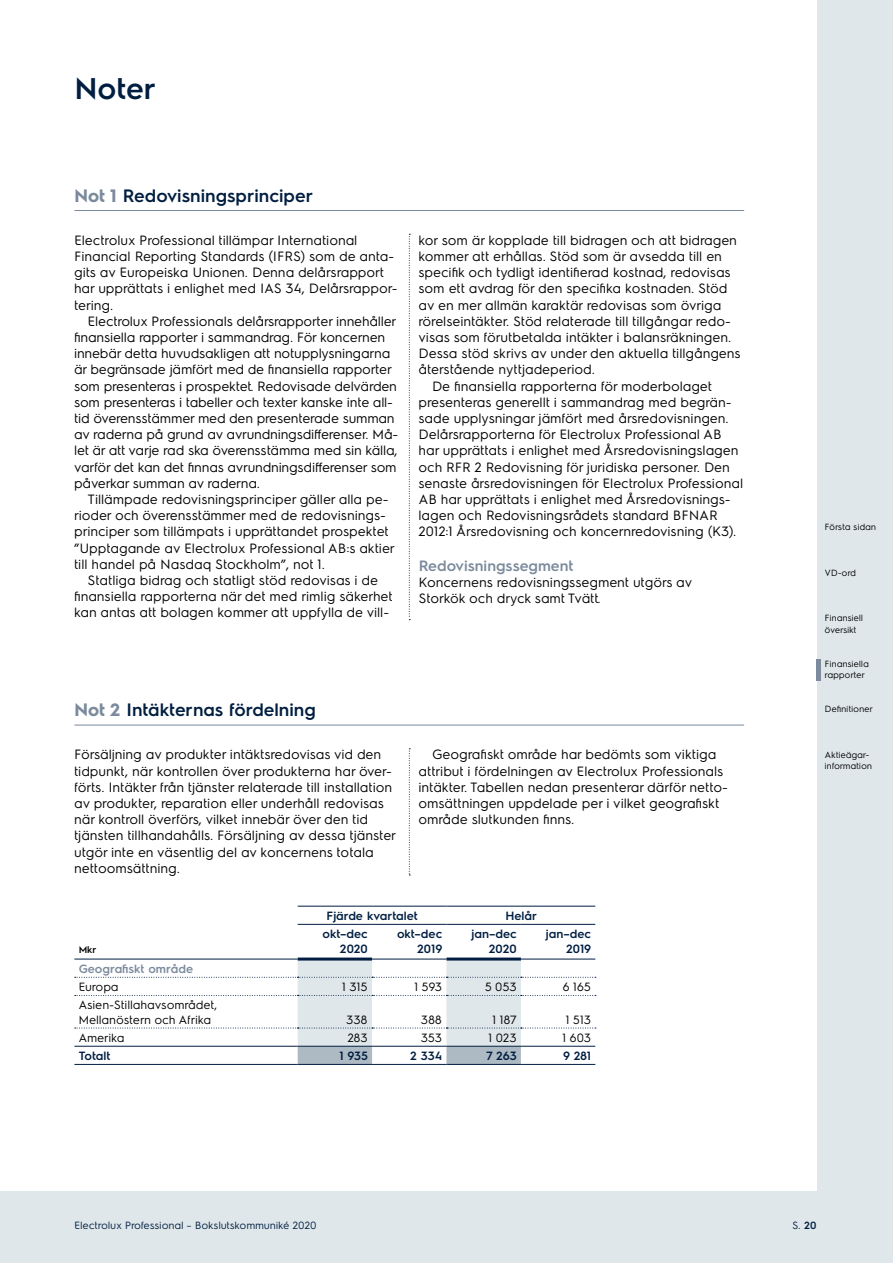
<style>
.page{position:relative;width:893px;height:1263px;background:#fff}
.page>*{position:absolute;margin:0;border:0;box-sizing:border-box;transform-origin:0 0}
.Rubrik_3{font:600 30px "Electrolux Sans";color:#011e41}
.Rubrik_not{font:600 18px "Electrolux Sans";color:#011e41}
.Mellanrubrik_2{font:600 15px "Electrolux Sans";color:#7b8a9c}
.Inbröd{font:13.5px/16.2px "Electrolux Sans";color:#000}
.Bröd{font:13.5px/16.2px "Electrolux Sans";color:#000}
.Tabell_fet_höger{font:600 12px/14.4px "Electrolux Sans";color:#011e41;text-align:right}
.Tabell_normal_vänste{font:12px/14.4px "Electrolux Sans";color:#000}
.Tabell_normal_höger{font:12px "Electrolux Sans";color:#000}
.Tabell_huvud_centrer{font:600 12px "Electrolux Sans";color:#011e41}
.Tabell_ljus_fet_väns{font:600 12px "Electrolux Sans";color:#7b8a9c}
.Tabell_fet_vänster{font:600 12px "Electrolux Sans";color:#011e41}
.t1{font:10.5px "Electrolux Sans";color:#011e41}
.Sekm{font:600 9.75px "Electrolux Sans";color:#000}
.t2{font:9px/11.2px "Electrolux Sans";color:#000}
.s1{font-weight:700;color:#7b8a9c}
.s2{font-weight:600}
</style>
<div class="page">
<div style="left:0;top:0;width:893px;height:1263px;background:linear-gradient(to right,#dfe7ea,#dfe7ea)"></div>
<div style="left:0;top:0;width:816px;height:1191px;background:#fff"></div>
<div style="left:816px;top:659px;width:5px;height:21px;background:#7b8a9c"></div>
<svg style="left:409px;top:234px;width:1px;height:386px"></svg>
<hr style="left:74px;top:725px;width:670px;height:1px;background:#7b8a9c">
<hr style="left:446px;top:906px;width:75px;height:1px;background:#011e41">
<hr style="left:521px;top:906px;width:74px;height:1px;background:#011e41">
<hr style="left:298px;top:957px;width:74px;height:3px;background:#011e41">
<hr style="left:446px;top:957px;width:75px;height:3px;background:#011e41">
<svg style="left:75px;top:959px;width:521px;height:105px"></svg>
<hr style="left:372px;top:959px;width:74px;height:1px;background:#011e41">
<hr style="left:521px;top:959px;width:74px;height:1px;background:#011e41">
<hr style="left:298px;top:906px;width:74px;height:1px;background:#011e41">
<hr style="left:372px;top:906px;width:74px;height:1px;background:#011e41">
<hr style="left:298px;top:924px;width:74px;height:1px;background:#011e41">
<hr style="left:372px;top:924px;width:74px;height:1px;background:#011e41">
<hr style="left:446px;top:924px;width:75px;height:1px;background:#011e41">
<hr style="left:521px;top:924px;width:74px;height:1px;background:#011e41">
<hr style="left:74px;top:959px;width:224px;height:1px;background:#011e41">
<hr style="left:74px;top:1046px;width:224px;height:1px;background:#011e41">
<hr style="left:74px;top:1064px;width:224px;height:1px;background:#011e41">
<hr style="left:298px;top:1046px;width:74px;height:1px;background:#011e41">
<hr style="left:446px;top:1046px;width:75px;height:1px;background:#011e41">
<hr style="left:298px;top:1064px;width:74px;height:1px;background:#011e41">
<hr style="left:446px;top:1064px;width:75px;height:1px;background:#011e41">
<hr style="left:372px;top:1046px;width:74px;height:1px;background:#011e41">
<hr style="left:521px;top:1046px;width:74px;height:1px;background:#011e41">
<hr style="left:372px;top:1064px;width:74px;height:1px;background:#011e41">
<hr style="left:521px;top:1064px;width:74px;height:1px;background:#011e41">
<hr style="left:74px;top:210px;width:670px;height:1px;background:#7b8a9c">
<svg style="left:409px;top:748px;width:1px;height:127px"></svg>
<p class="Rubrik_3" style="left:74px;top:67px;width:83px">Noter</p>
<p class="Rubrik_not" style="left:74px;top:183px;width:240px"><span class="s1">Not 1</span> Redovisningsprinciper</p>
<p class="Bröd" style="left:74px;top:231px;width:325px">Electrolux Professional tillämpar International Financial Reporting Standards (IFRS) som de anta&shy;gits av Europeiska Unionen. Denna delårsrapport har upprättats i enlighet med IAS 34, Delårsrappor&shy;tering.</p>
<p class="Inbröd" style="left:74px;top:312px;width:326px;text-indent:14px">Electrolux Professionals delårsrapporter innehåller finansiella rapporter i sammandrag. För koncernen innebär detta huvudsakligen att notupplysningarna är begränsade jämfört med de finansiella rapporter som presenteras i prospektet. Redovisade delvärden som presenteras i tabeller och texter kanske inte all&shy;tid överensstämmer med den presenterade summan av raderna på grund av avrundningsdifferenser. Må&shy;let är att varje rad ska överensstämma med sin källa, varför det kan det finnas avrundningsdifferenser som påverkar summan av raderna.</p>
<p class="Inbröd" style="left:74px;top:490px;width:322px;text-indent:14px">Tillämpade redovisningsprinciper gäller alla pe&shy;rioder och överensstämmer med de redovisnings&shy;principer som tillämpats i upprättandet prospektet ”Upptagande av Electrolux Professional AB:s aktier till handel på Nasdaq Stockholm”, not 1.</p>
<p class="Inbröd" style="left:74px;top:571px;width:320px;text-align:center">Statliga bidrag och statligt stöd redovisas i de finansiella rapporterna när det med rimlig säkerhet kan antas att bolagen kommer att uppfylla de vill-</p>
<p class="Inbröd" style="left:419px;top:231px;width:324px">kor som är kopplade till bidragen och att bidragen kommer att erhållas. Stöd som är avsedda till en specifik och tydligt identifierad kostnad, redovisas som ett avdrag för den specifika kostnaden. Stöd av en mer allmän karaktär redovisas som övriga rörelseintäkter. Stöd relaterade till tillgångar redo&shy;visas som förutbetalda intäkter i balansräkningen.<br>Dessa stöd skrivs av under den aktuella tillgångens återstående nyttjadeperiod.</p>
<p class="Inbröd" style="left:419px;top:377px;width:326px;text-indent:14px">De finansiella rapporterna för moderbolaget presenteras generellt i sammandrag med begrän&shy;sade upplysningar jämfört med årsredovisningen.<br>Delårsrapporterna för Electrolux Professional AB har upprättats i enlighet med Årsredovisningslagen och RFR 2 Redovisning för juridiska personer. Den senaste årsredovisningen för Electrolux Professional AB har upprättats i enlighet med Årsredovisnings&shy;lagen och Redovisningsrådets standard BFNAR 2012:1 Årsredovisning och koncernredovisning (K3).</p>
<p class="Mellanrubrik_2" style="left:419px;top:555px;width:156px">Redovisningssegment</p>
<p class="Bröd" style="left:419px;top:573px;width:275px">Koncernens redovisningssegment utgörs av<br>Storkök och dryck samt Tvätt.</p>
<p class="Rubrik_not" style="left:74px;top:697px;width:243px"><span class="s1">Not 2</span> Intäkternas fördelning</p>
<p class="Bröd" style="left:74px;top:746px;width:323px">Försäljning av produkter intäktsredovisas vid den tidpunkt, när kontrollen över produkterna har över&shy;förts. Intäkter från tjänster relaterade till installation av produkter, reparation eller underhåll redovisas när kontroll överförs, vilket innebär över den tid tjänsten tillhandahålls. Försäljning av dessa tjänster utgör inte en väsentlig del av koncernens totala nettoomsättning.</p>
<p class="Inbröd" style="left:419px;top:746px;width:309px;text-indent:14px">Geografiskt område har bedömts som viktiga attribut i fördelningen av Electrolux Professionals intäkter. Tabellen nedan presenterar därför netto&shy;omsättningen uppdelade per i vilket geografiskt område slutkunden finns.</p>
<p class="Sekm" style="left:79px;top:942px;width:19px">Mkr</p>
<p class="Tabell_huvud_centrer" style="left:327px;top:907px;width:93px">Fjärde kvartalet</p>
<p class="Tabell_huvud_centrer" style="left:505px;top:907px;width:33px">Helår</p>
<p class="Tabell_fet_höger" style="left:323px;top:926px;width:47px">okt–dec<br>2020</p>
<p class="Tabell_fet_höger" style="left:397px;top:926px;width:47px">okt–dec<br>2019</p>
<p class="Tabell_fet_höger" style="left:471px;top:926px;width:47px">jan–dec<br>2020</p>
<p class="Tabell_fet_höger" style="left:546px;top:926px;width:47px">jan–dec<br>2019</p>
<p class="Tabell_ljus_fet_väns" style="left:79px;top:960px;width:116px">Geografiskt område</p>
<p class="Tabell_normal_vänste" style="left:79px;top:979px;width:42px">Europa</p>
<p class="Tabell_normal_höger" style="left:342px;top:978px;width:27px">1 315</p>
<p class="Tabell_normal_höger" style="left:415px;top:978px;width:29px">1 593</p>
<p class="Tabell_normal_höger" style="left:485px;top:978px;width:33px">5 053</p>
<p class="Tabell_normal_höger" style="left:563px;top:978px;width:30px">6 165</p>
<p class="Tabell_normal_vänste" style="left:79px;top:997px;width:140px">Asien-Stillahavsområdet,<br>Mellanöstern och Afrika</p>
<p class="Tabell_normal_höger" style="left:346px;top:1011px;width:23px">338</p>
<p class="Tabell_normal_höger" style="left:421px;top:1011px;width:23px">388</p>
<p class="Tabell_normal_höger" style="left:492px;top:1011px;width:26px">1 187</p>
<p class="Tabell_normal_höger" style="left:566px;top:1011px;width:27px">1 513</p>
<p class="Tabell_normal_vänste" style="left:79px;top:1030px;width:48px">Amerika</p>
<p class="Tabell_normal_höger" style="left:348px;top:1029px;width:22px">283</p>
<p class="Tabell_normal_höger" style="left:421px;top:1029px;width:23px">353</p>
<p class="Tabell_normal_höger" style="left:488px;top:1029px;width:30px">1 023</p>
<p class="Tabell_normal_höger" style="left:562px;top:1029px;width:30px">1 603</p>
<p class="Tabell_fet_vänster" style="left:79px;top:1047px;width:33px">Totalt</p>
<p class="Tabell_fet_höger" style="left:339px;top:1048px;width:30px">1 935</p>
<p class="Tabell_fet_höger" style="left:410px;top:1048px;width:33px">2 334</p>
<p class="Tabell_fet_höger" style="left:486px;top:1048px;width:32px">7 263</p>
<p class="Tabell_fet_höger" style="left:563px;top:1048px;width:29px">9 281</p>
<p class="t2" style="left:825px;top:521px;width:53px">Första sidan</p>
<p class="t2" style="left:825px;top:566px;width:33px">VD-ord</p>
<p class="t2" style="left:825px;top:612px;width:40px">Finansiell översikt</p>
<p class="t2" style="left:825px;top:657px;width:46px">Finansiella rapporter</p>
<p class="t2" style="left:825px;top:703px;width:49px">Definitioner</p>
<p class="t2" style="left:825px;top:748px;width:49px">Aktieägar&shy;information</p>
<p class="t1" style="left:74px;top:1218px;width:244px">Electrolux Professional – Bokslutskommuniké 2020</p>
<p class="t1" style="left:793px;top:1218px;width:25px">S. <span class="s2">20</span></p>
</div>
